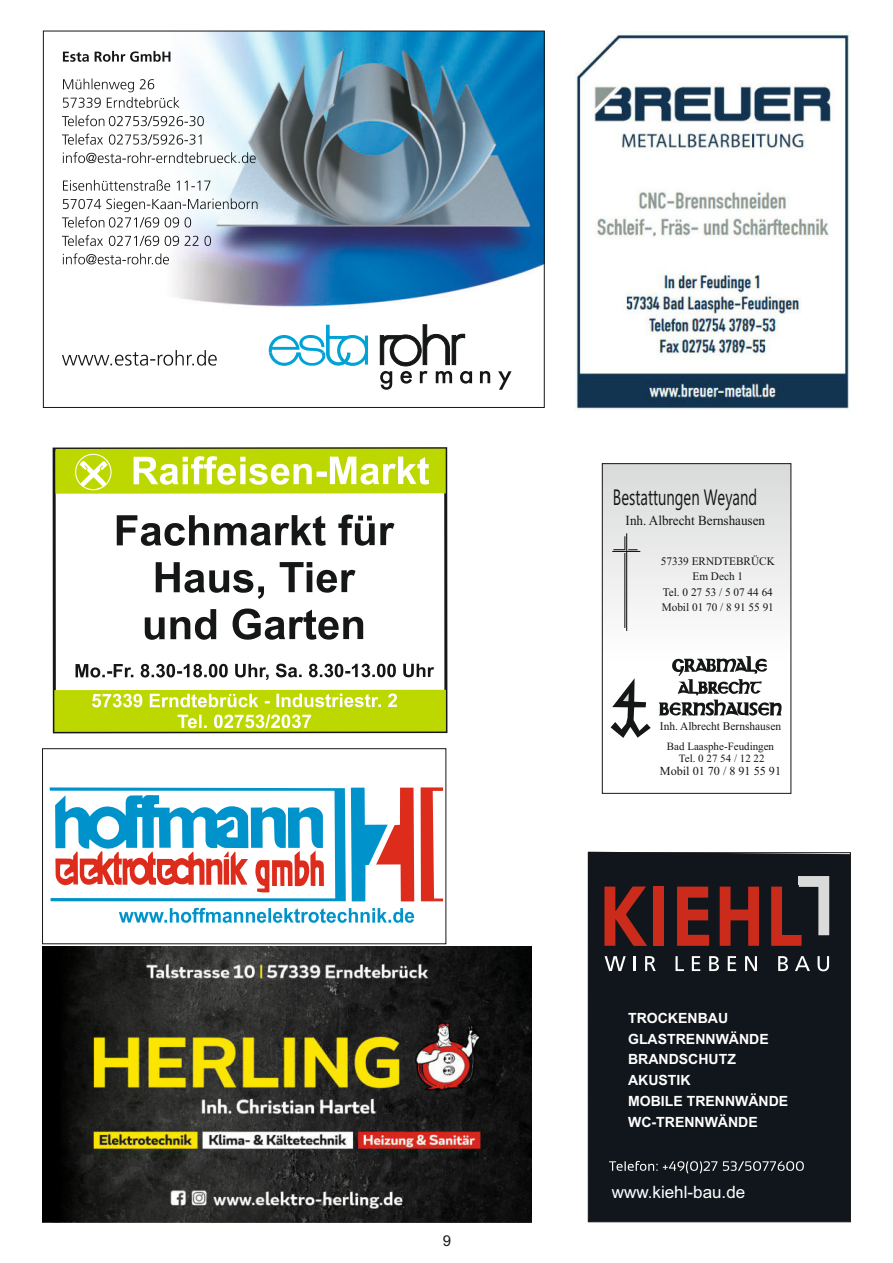
<style>
.page{position:relative;width:893px;height:1263px;background:#fff}
.page>*{position:absolute;margin:0;border:0;box-sizing:border-box;transform-origin:0 0}
.t1{font:22.2px "Ebrima";color:#151616;scale:.67 1}
.t2{font:16.95px "Arial";color:#fff}
.t3{font:15px "Arial";color:#151616}
.t4{font:700 14.1px/20.7px "Arial";color:#fff}
.t5{font:13.8px "Times New Roman";color:#151616;scale:.95 1}
.t6{font:12.15px "Times New Roman";color:#151616}
.t7{font:11.7px "Times New Roman";color:#151616}
.t8{font:11.55px/15.1px "Times New Roman";color:#151616;text-align:center}
.t9{font:11.1px/12.3px "Times New Roman";color:#151616;text-align:center}
</style>
<div class="page">
<img style="left:165px;top:33px;width:377px;height:274px">
<svg style="left:269px;top:325px;width:99px;height:41px"></svg>
<svg style="left:380px;top:324px;width:132px;height:66px"></svg>
<svg style="left:63px;top:51px;width:107px;height:11px"></svg>
<svg style="left:63px;top:79px;width:117px;height:29px"></svg>
<svg style="left:62px;top:115px;width:142px;height:11px"></svg>
<svg style="left:62px;top:134px;width:139px;height:11px"></svg>
<svg style="left:63px;top:152px;width:193px;height:11px"></svg>
<svg style="left:63px;top:180px;width:147px;height:11px"></svg>
<svg style="left:62px;top:198px;width:196px;height:30px"></svg>
<svg style="left:62px;top:235px;width:149px;height:11px"></svg>
<svg style="left:63px;top:253px;width:106px;height:11px"></svg>
<svg style="left:62px;top:350px;width:155px;height:16px"></svg>
<img style="left:575px;top:31px;width:276px;height:379px">
<div style="left:42px;top:748px;width:404px;height:196px;background:#fff;border:1px solid #151616"></div>
<svg style="left:421px;top:787px;width:22px;height:114px"></svg>
<svg style="left:50px;top:787px;width:364px;height:114px"></svg>
<svg style="left:119px;top:908px;width:295px;height:15px"></svg>
<div style="left:603px;top:464px;width:188px;height:200px;background:linear-gradient(to bottom,#d9dada,#fefefe)"></div>
<svg style="left:611px;top:678px;width:40px;height:60px"></svg>
<svg style="left:659px;top:656px;width:123px;height:60px"></svg>
<hr style="left:626px;top:533px;width:1px;height:98px;background:#151616">
<svg style="left:612px;top:536px;width:28px;height:16px"></svg>
<hr style="left:624px;top:553px;width:1px;height:75px;background:#151616">
<div style="left:602px;top:463px;width:189px;height:330px;border:1px solid #151616"></div>
<img style="left:43px;top:946px;width:488px;height:276px">
<div style="left:590px;top:854px;width:259px;height:366px;background:#11161c"></div>
<div style="left:588px;top:852px;width:263px;height:370px;border:1px solid #151616"></div>
<svg style="left:609px;top:1161px;width:195px;height:12px;background:#45484d"></svg>
<svg style="left:720px;top:886px;width:39px;height:60px;background:#84231b"></svg>
<svg style="left:604px;top:886px;width:43px;height:60px;background:#77211b"></svg>
<div style="left:653px;top:886px;width:11px;height:60px;background:#cb2b1b"></div>
<svg style="left:771px;top:876px;width:58px;height:70px;background:#614343"></svg>
<svg style="left:677px;top:886px;width:32px;height:60px;background:#90241b"></svg>
<svg style="left:605px;top:956px;width:21px;height:15px"></svg>
<svg style="left:633px;top:956px;width:2px;height:15px"></svg>
<svg style="left:645px;top:956px;width:11px;height:15px"></svg>
<svg style="left:675px;top:956px;width:9px;height:15px"></svg>
<svg style="left:692px;top:956px;width:8px;height:15px"></svg>
<svg style="left:709px;top:956px;width:10px;height:15px"></svg>
<svg style="left:728px;top:956px;width:8px;height:15px"></svg>
<svg style="left:745px;top:956px;width:12px;height:15px"></svg>
<svg style="left:778px;top:956px;width:10px;height:15px"></svg>
<svg style="left:795px;top:956px;width:15px;height:15px"></svg>
<svg style="left:817px;top:956px;width:12px;height:15px"></svg>
<div style="left:53px;top:447px;width:394px;height:286px;border:3px solid #151616"></div>
<svg style="left:117px;top:514px;width:277px;height:32px"></svg>
<svg style="left:156px;top:562px;width:200px;height:37px"></svg>
<svg style="left:76px;top:608px;width:358px;height:72px"></svg>
<div style="left:55px;top:449px;width:391px;height:45px;background:#bdd800"></div>
<svg style="left:75px;top:454px;width:37px;height:36px"></svg>
<svg style="left:134px;top:456px;width:295px;height:29px"></svg>
<div style="left:54px;top:690px;width:392px;height:42px;background:#bdd800"></div>
<svg style="left:92px;top:693px;width:305px;height:14px"></svg>
<svg style="left:178px;top:714px;width:133px;height:14px"></svg>
<p class="t3" style="left:443px;top:1231px;width:10px">9</p>
<h1 class="t1" style="left:613px;top:481px;width:217px">Bestattungen Weyand</h1>
<p class="t5" style="left:626px;top:511px;width:148px">Inh. Albrecht Bernshausen</p>
<p class="t8" style="left:661px;top:553px;width:116px">57339 ERNDTEBRÜCK<br>Em Dech 1<br>Tel. 0 27 53 / 5 07 44 64<br>Mobil 01 70 / 8 91 55 91</p>
<p class="t7" style="left:660px;top:718px;width:123px">Inh. Albrecht Bernshausen</p>
<p class="t9" style="left:667px;top:739px;width:109px">Bad Laasphe-Feudingen<br>Tel. 0 27 54 / 12 22</p>
<p class="t6" style="left:660px;top:762px;width:123px">Mobil 01 70 / 8 91 55 91</p>
<p class="t4" style="left:628px;top:1007px;width:162px">TROCKENBAU<br>GLASTRENNWÄNDE<br>BRANDSCHUTZ<br>AKUSTIK<br>MOBILE TRENNWÄNDE<br>WC-TRENNWÄNDE</p>
<p class="t2" style="left:612px;top:1180px;width:135px">www.kiehl-bau.de</p>
</div>
